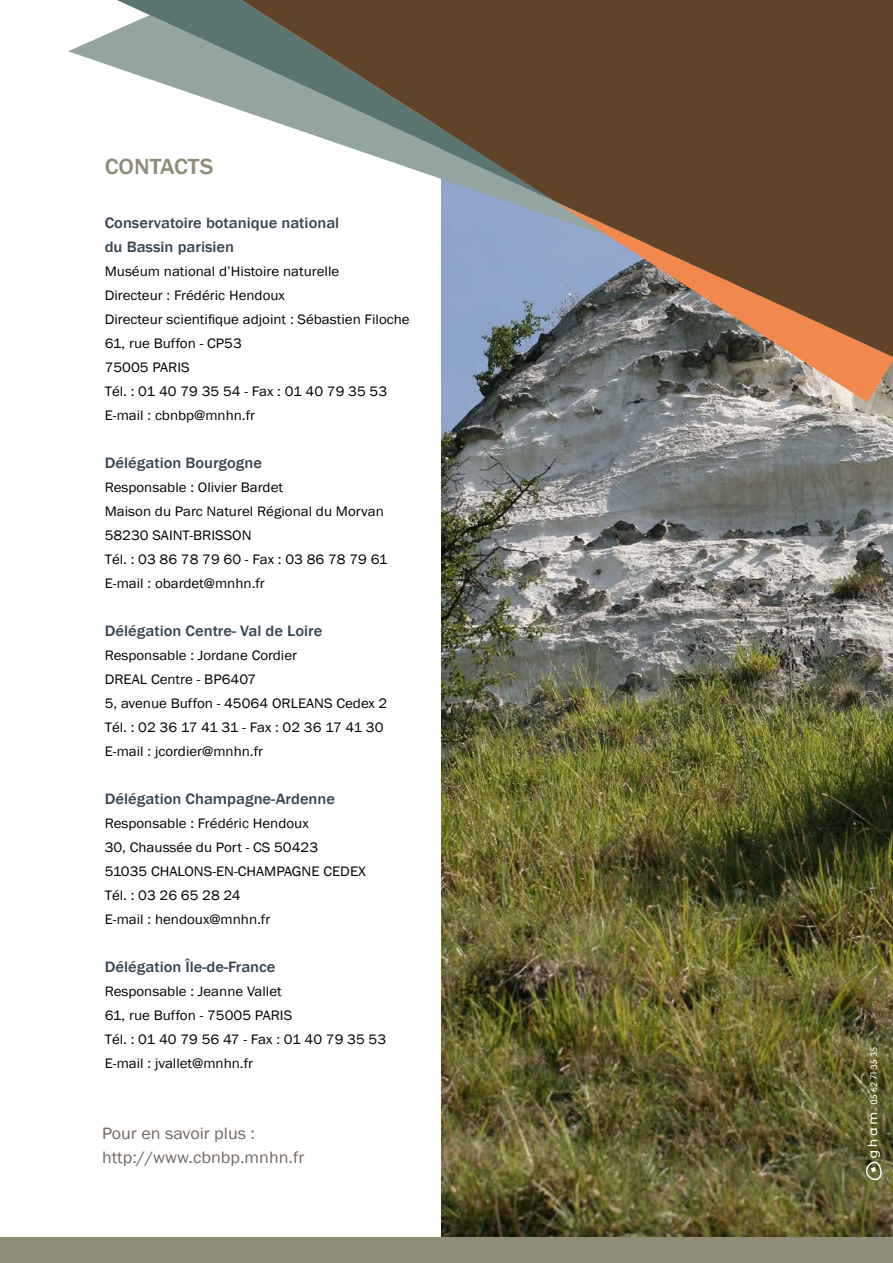
<style>
.page{position:relative;width:893px;height:1263px;background:#fff}
.page>*{position:absolute;margin:0;border:0;box-sizing:border-box;transform-origin:0 0}
.t1{font:500 22.5px "Franklin Gothic";color:#8f8d78;scale:1.06 1}
.t2{font:16.95px/24px "Franklin Gothic";color:#746961;scale:1.06 1}
.t3{font:500 15.45px/24px "Franklin Gothic";color:#364452;scale:1.06 1}
.t4{font:14.1px/24px "Franklin Gothic";color:#000;scale:1.06 1}
</style>
<div class="page">
<img style="left:441px;top:357px;width:452px;height:880px">
<svg style="left:84px;top:0;width:157px;height:111px"></svg>
<svg style="left:554px;top:357px;width:339px;height:45px;background:#8b7c6f"></svg>
<svg style="left:241px;top:0;width:652px;height:357px;fill:#614327"></svg>
<div style="left:0;top:1237px;width:893px;height:26px;background:#8f8d78"></div>
<svg style="left:865px;top:1113px;width:17px;height:68px"></svg>
<svg style="left:870px;top:1047px;width:7px;height:57px"></svg>
<h1 class="t1" style="left:105px;top:152px;width:104px">CONTACTS</h1>
<p class="t3" style="left:105px;top:211px;width:223px">Conservatoire botanique national du Bassin parisien</p>
<p class="t4" style="left:105px;top:259px;width:289px">Muséum national d’Histoire naturelle<br>Directeur : Frédéric Hendoux<br>Directeur scientifique adjoint : Sébastien Filoche<br>61, rue Buffon - CP53<br>75005 PARIS<br>Tél. : 01 40 79 35 54 - Fax : 01 40 79 35 53<br>E-mail : cbnbp@mnhn.fr</p>
<p class="t3" style="left:105px;top:451px;width:150px">Délégation Bourgogne</p>
<p class="t4" style="left:105px;top:475px;width:268px">Responsable : Olivier Bardet<br>Maison du Parc Naturel Régional du Morvan<br>58230 SAINT-BRISSON<br>Tél. : 03 86 78 79 60 - Fax : 03 86 78 79 61<br>E-mail : obardet@mnhn.fr</p>
<p class="t3" style="left:105px;top:619px;width:207px">Délégation Centre- Val de Loire</p>
<p class="t4" style="left:105px;top:643px;width:268px">Responsable : Jordane Cordier<br>DREAL Centre - BP6407<br>5, avenue Buffon - 45064 ORLEANS Cedex 2<br>Tél. : 02 36 17 41 31 - Fax : 02 36 17 41 30<br>E-mail : jcordier@mnhn.fr</p>
<p class="t3" style="left:105px;top:787px;width:219px">Délégation Champagne-Ardenne</p>
<p class="t4" style="left:105px;top:811px;width:248px">Responsable : Frédéric Hendoux<br>30, Chaussée du Port - CS 50423<br>51035 CHALONS-EN-CHAMPAGNE CEDEX<br>Tél. : 03 26 65 28 24<br>E-mail : hendoux@mnhn.fr</p>
<p class="t3" style="left:105px;top:955px;width:163px">Délégation Île-de-France</p>
<p class="t4" style="left:105px;top:979px;width:267px">Responsable : Jeanne Vallet<br>61, rue Buffon - 75005 PARIS<br>Tél. : 01 40 79 56 47 - Fax : 01 40 79 35 53<br>E-mail : jvallet@mnhn.fr</p>
<p class="t2" style="left:102px;top:1122px;width:192px">Pour en savoir plus : http://www.cbnbp.mnhn.fr</p>
</div>
